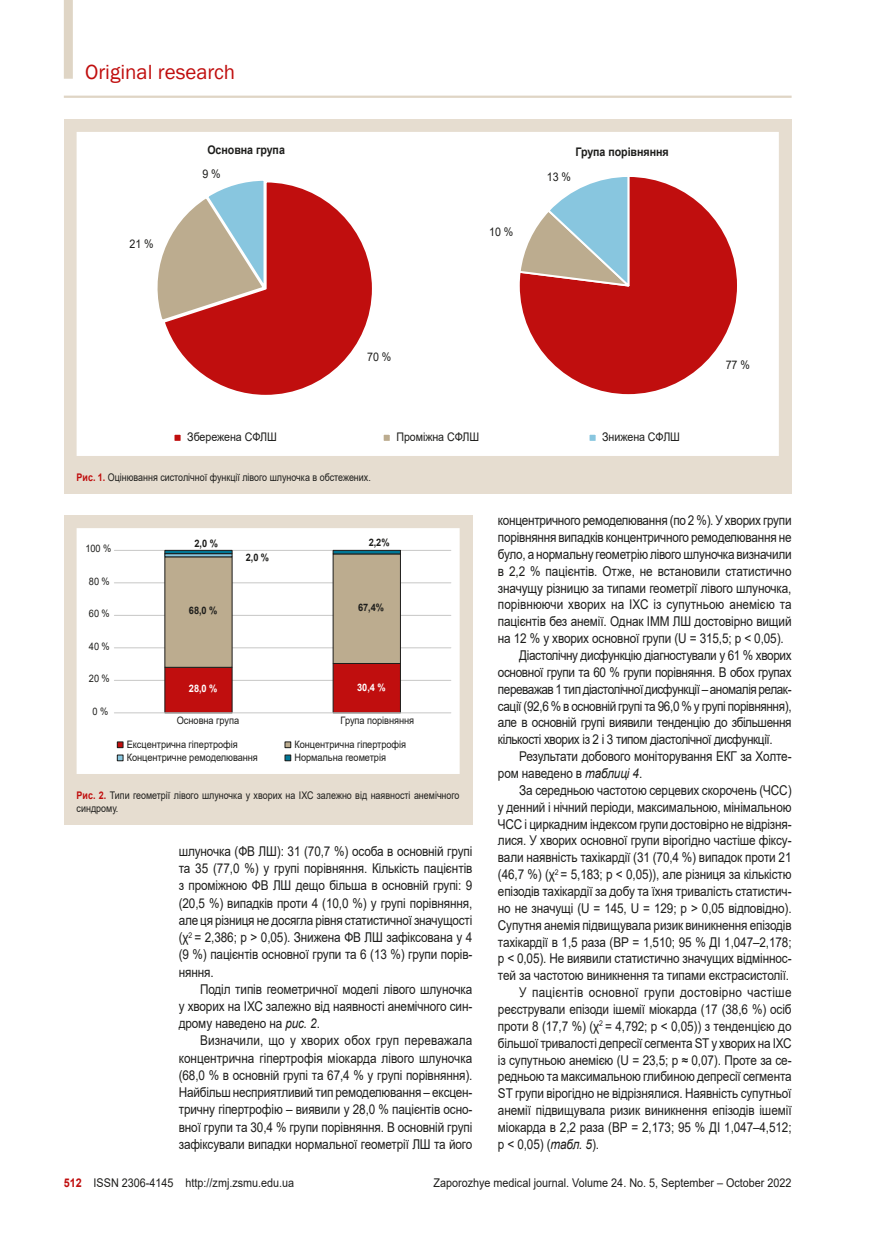
<style>
.page{position:relative;width:881px;height:1234px;background:#fff}
.page>*{position:absolute;margin:0;border:0;box-sizing:border-box;transform-origin:0 0}
.t1{font:21px "Franklin Gothic";color:#c00e0e}
.tecst{font:13.5px/16.8px "Arial";letter-spacing:-.01em;color:#1d1d1b;text-align:justify;scale:.87 1}
.t2{font:12px "Arial";color:#1d1d1b;scale:.9 1}
.t3{font:11.85px "Arial";letter-spacing:-.005em;color:#1d1d1b;scale:.9 1}
.t4{font:700 11.85px "Arial";letter-spacing:-.005em;color:#1d1d1b;scale:.9 1}
.примечание{font:10.5px/12.6px "Arial";color:#1d1d1b;scale:.85 1}
.t5{font:10.2px "Arial";letter-spacing:-.005em;color:#1d1d1b;scale:.9 1}
.t6{font:700 10.2px "Arial";color:#1d1d1b;scale:.9 1}
.t7{font:700 10.2px "Arial";color:#fff;scale:.9 1}
.s1{font-weight:700;color:#c00e0e}
.s2{font-style:italic}
</style>
<div class="page">
<hr style="left:64px;top:96px;width:727px;height:2px;background:#dfd5c5">
<div style="left:64px;top:119px;width:727px;height:375px;background:#e6ddd0"></div>
<svg style="left:76px;top:132px;width:703px;height:324px;background:#e8c0c0"></svg>
<div style="left:64px;top:515px;width:408px;height:309px;background:#e6ddd0"></div>
<svg style="left:76px;top:528px;width:384px;height:246px;background:#ebddd9"></svg>
<div style="left:64px;top:0;width:9px;height:79px;background:#dfd5c5"></div>
<h1 class="t1" style="left:85px;top:59px;width:152px">Original research</h1>
<p class="t4" style="left:207px;top:141px;width:88px">Основна група</p>
<p class="t3" style="left:130px;top:236px;width:28px">21 %</p>
<p class="t3" style="left:202px;top:165px;width:22px">9 %</p>
<p class="t3" style="left:367px;top:349px;width:28px">70 %</p>
<p class="t3" style="left:489px;top:224px;width:28px">10 %</p>
<p class="t4" style="left:575px;top:144px;width:105px">Група порівняння</p>
<p class="t3" style="left:546px;top:169px;width:28px">13 %</p>
<p class="t3" style="left:187px;top:429px;width:101px">Збережена СФЛШ</p>
<p class="t3" style="left:396px;top:429px;width:93px">Проміжна СФЛШ</p>
<p class="t3" style="left:602px;top:429px;width:88px">Знижена СФЛШ</p>
<p class="примечание" style="left:77px;top:471px;width:347px"><span class="s1">Рис. 1.</span> Оцінювання систолічної функції лівого шлуночка в обстежених.</p>
<p class="t3" style="left:725px;top:356px;width:28px">77 %</p>
<p class="t5" style="left:85px;top:541px;width:30px">100 %</p>
<p class="t5" style="left:89px;top:574px;width:25px">80 %</p>
<p class="t5" style="left:89px;top:606px;width:25px">60 %</p>
<p class="t5" style="left:89px;top:639px;width:25px">40 %</p>
<p class="t5" style="left:89px;top:671px;width:25px">20 %</p>
<p class="t6" style="left:194px;top:536px;width:27px">2,0 %</p>
<p class="t6" style="left:368px;top:534px;width:25px">2,2%</p>
<p class="t6" style="left:246px;top:550px;width:27px">2,0 %</p>
<p class="t6" style="left:189px;top:603px;width:33px">68,0 %</p>
<p class="t6" style="left:358px;top:600px;width:30px">67,4%</p>
<p class="t7" style="left:189px;top:681px;width:33px">28,0 %</p>
<p class="t7" style="left:357px;top:679px;width:33px">30,4 %</p>
<p class="t5" style="left:92px;top:704px;width:19px">0 %</p>
<p class="t5" style="left:177px;top:713px;width:71px">Основна група</p>
<p class="t5" style="left:340px;top:713px;width:83px">Група порівняння</p>
<p class="t5" style="left:127px;top:737px;width:125px">Ексцентрична гіпертрофія</p>
<p class="t5" style="left:294px;top:737px;width:126px">Концентрична гіпертрофія</p>
<p class="t5" style="left:127px;top:750px;width:147px">Концентричне ремоделювання</p>
<p class="t5" style="left:294px;top:750px;width:103px">Нормальна геометрія</p>
<p class="примечание" style="left:77px;top:789px;width:452px"><span class="s1">Рис. 2.</span> Типи геометрії лівого шлуночка у хворих на ІХС залежно від наявності анемічного синдрому.</p>
<p class="tecst" style="left:179px;top:842px;width:339px;line-height:17.2px">шлуночка (ФВ ЛШ): 31 (70,7 %) особа в основній групі та 35 (77,0 %) у групі порівняння. Кількість пацієнтів з проміжною ФВ ЛШ дещо більша в основній групі: 9 (20,5 %) випадків проти 4 (10,0 %) у групі порівняння, але ця різниця не досягла рівня статистичної значущості (χ<sup>2</sup> = 2,386; p &gt; 0,05). Знижена ФВ ЛШ зафіксована у 4 (9 %) пацієнтів основної групи та 6 (13 %) групи порів&shy;няння.</p>
<p class="tecst" style="left:179px;top:980px;width:339px;line-height:17.2px;text-indent:21px">Поділ типів геометричної моделі лівого шлуночка у хворих на ІХС залежно від наявності анемічного син&shy;дрому наведено на <span class="s2">рис. 2</span>.</p>
<p class="tecst" style="left:179px;top:1031px;width:339px;line-height:17.2px;text-indent:21px">Визначили, що у хворих обох груп переважала концентрична гіпертрофія міокарда лівого шлуночка (68,0 % в основній групі та 67,4 % у групі порівняння).<br>Найбільш несприятливий тип ремоделювання – ексцен&shy;тричну гіпертрофію – виявили у 28,0 % пацієнтів осно&shy;вної групи та 30,4 % групи порівняння. В основній групі зафіксували випадки нормальної геометрії ЛШ та його</p>
<p class="tecst" style="left:497px;top:512px;width:339px">концентричного ремоделювання (по 2 %). У хворих групи порівняння випадків концентричного ремоделювання не було, а нормальну геометрію лівого шлуночка визначили в 2,2 % пацієнтів. Отже, не встановили статистично значущу різницю за типами геометрії лівого шлуночка, порівнюючи хворих на ІХС із супутньою анемією та пацієнтів без анемії. Однак ІММ ЛШ достовірно вищий на 12 % у хворих основної групи (U = 315,5; p &lt; 0,05).</p>
<p class="tecst" style="left:497px;top:646px;width:339px;text-indent:21px">Діастолічну дисфункцію діагностували у 61 % хворих основної групи та 60 % групи порівняння. В обох групах переважав 1 тип діастолічної дисфункції – аномалія релак&shy;сації (92,6 % в основній групі та 96,0 % у групі порівняння), але в основній групі виявили тенденцію до збільшення кількості хворих із 2 і 3 типом діастолічної дисфункції.</p>
<p class="tecst" style="left:497px;top:747px;width:339px;text-indent:21px">Результати добового моніторування ЕКГ за Холте&shy;ром наведено в <span class="s2">таблиці 4</span>.</p>
<p class="tecst" style="left:497px;top:781px;width:339px;text-indent:21px">За середньою частотою серцевих скорочень (ЧСС) у денний і нічний періоди, максимальною, мінімальною ЧСС і циркадним індексом групи достовірно не відрізня&shy;лися. У хворих основної групи вірогідно частіше фіксу&shy;вали наявність тахікардії (31 (70,4 %) випадок проти 21 (46,7 %) (χ<sup>2</sup> = 5,183; p &lt; 0,05)), але різниця за кількістю епізодів тахікардії за добу та їхня тривалість статистич&shy;но не значущі (U = 145, U = 129; p &gt; 0,05 відповідно).<br>Супутня анемія підвищувала ризик виникнення епізодів тахікардії в 1,5 раза (ВР = 1,510; 95 % ДІ 1,047–2,178; p &lt; 0,05). Не виявили статистично значущих відміннос&shy;тей за частотою виникнення та типами екстрасистолії.</p>
<p class="tecst" style="left:497px;top:983px;width:339px;text-indent:21px">У пацієнтів основної групи достовірно частіше реєстрували епізоди ішемії міокарда (17 (38,6 %) осіб проти 8 (17,7 %) (χ<sup>2</sup> = 4,792; p &lt; 0,05)) з тенденцією до більшої тривалості депресії сегмента ST у хворих на ІХС із супутньою анемією (U = 23,5; p ≈ 0,07). Проте за се&shy;редньою та максимальною глибиною депресії сегмента ST групи вірогідно не відрізнялися. Наявність супутньої анемії підвищувала ризик виникнення епізодів ішемії міокарда в 2,2 раза (ВР = 2,173; 95 % ДІ 1,047–4,512; p &lt; 0,05) (<span class="s2">табл. 5</span>).</p>
<p class="t2" style="left:64px;top:1174px;width:257px"><span class="s1">512</span> ISSN 2306-4145 http://zmj.zsmu.edu.ua</p>
<p class="t2" style="left:433px;top:1174px;width:399px">Zaporozhye medical journal. Volume 24. No. 5, September – October 2022</p>
</div>
